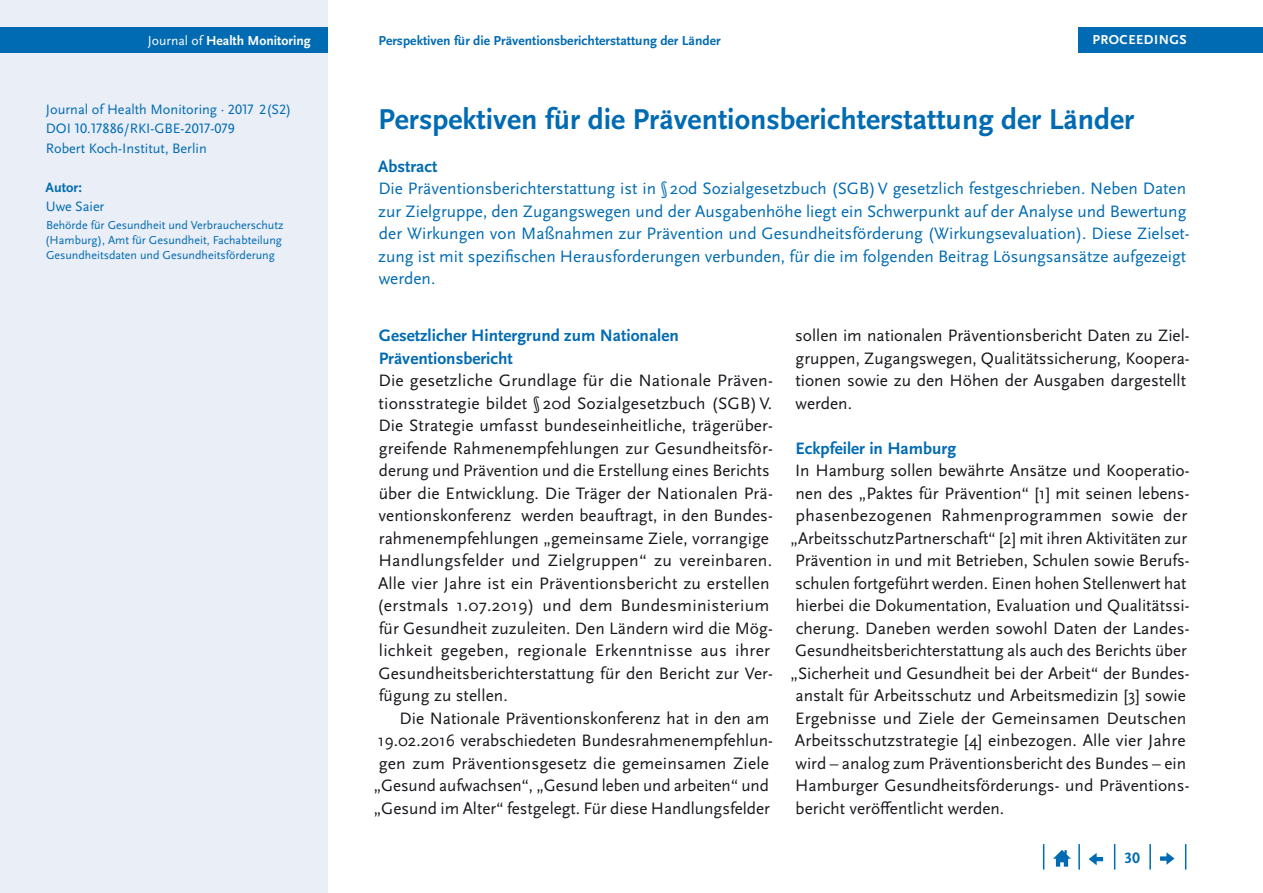
<style>
.page{position:relative;width:1263px;height:893px;background:#fff}
.page>*{position:absolute;margin:0;border:0;box-sizing:border-box;transform-origin:0 0}
.t1{font:700 30px "Scala Sans Pro";color:#006bb3}
.Copy{font:17.25px/22.5px "Scala Sans Pro";letter-spacing:.005em;color:#1a171c}
.Abstract{font:17.25px/22.5px "Scala Sans Pro";color:#006bb3}
.Copy_Einzug{font:17.25px/22.5px "Scala Sans Pro";color:#1a171c}
.t2{font:700 17.25px/22.5px "Scala Sans Pro";color:#006bb3}
.t3{font:700 15.75px "Scala Sans Pro";color:#006bb3}
.Box_Text{font:14.25px/19.5px "Scala Sans Pro";color:#006bb3}
.Box_Text-2{font:700 14.25px "Scala Sans Pro";color:#006bb3}
.t4{font:700 13.65px "Scala Sans Pro";color:#006bb3}
.t5{font:700 13.65px "Scala Sans Pro";color:#fff}
.t6{font:700 13.5px "Scala Sans Pro";letter-spacing:.04em;color:#fff}
.Box_Text-3{font:12px/15px "Scala Sans Pro";color:#006bb3}
.s1{font-weight:400}
</style>
<div class="page">
<div style="left:0;top:0;width:327px;height:893px;background:#eaeef7"></div>
<div style="left:0;top:28px;width:327px;height:25px;background:#006bb3"></div>
<svg style="left:1185px;top:844px;width:1px;height:26px"></svg>
<hr style="left:1149px;top:844px;width:2px;height:26px;background:#006bb3">
<svg style="left:1114px;top:844px;width:1px;height:26px"></svg>
<hr style="left:1078px;top:844px;width:2px;height:26px;background:#006bb3">
<svg style="left:1043px;top:844px;width:1px;height:26px"></svg>
<svg style="left:1053px;top:850px;width:18px;height:17px"></svg>
<svg style="left:1089px;top:853px;width:14px;height:12px"></svg>
<svg style="left:1160px;top:852px;width:14px;height:13px"></svg>
<div style="left:1078px;top:28px;width:185px;height:25px;background:#006bb3"></div>
<p class="t5" style="left:148px;top:33px;width:164px"><span class="s1">Journal of</span> Health Monitoring</p>
<p class="Box_Text" style="left:46px;top:99px;width:247px">Journal of Health Monitoring · 2017 2(S2)<br>DOI 10.17886/RKI-GBE-2017-079</p>
<p class="Box_Text" style="left:46px;top:138px;width:162px">Robert Koch-Institut, Berlin</p>
<p class="Box_Text-2" style="left:46px;top:179px;width:38px">Autor:</p>
<p class="Box_Text" style="left:46px;top:197px;width:60px">Uwe Saier</p>
<p class="Box_Text-3" style="left:45px;top:218px;width:240px">Behörde für Gesundheit und Verbraucherschutz (Hamburg), Amt für Gesundheit, Fachabteilung<br>Gesundheitsdaten und Gesundheitsförderung</p>
<p class="t4" style="left:378px;top:33px;width:344px">Perspektiven für die Präventionsberichterstattung der Länder</p>
<p class="t6" style="left:1092px;top:32px;width:96px">PROCEEDINGS</p>
<h1 class="t1" style="left:378px;top:102px;width:757px">Perspektiven für die Präventionsberichterstattung der Länder</h1>
<h2 class="t2" style="left:378px;top:155px;width:61px">Abstract</h2>
<p class="Abstract" style="left:378px;top:177px;width:813px">Die Präventionsberichterstattung ist in § 20d Sozialgesetzbuch (SGB)V gesetzlich festgeschrieben. Neben Daten zur Zielgruppe, den Zugangswegen und der Ausgabenhöhe liegt ein Schwerpunkt auf der Analyse und Bewertung der Wirkungen von Maßnahmen zur Prävention und Gesundheitsförderung (Wirkungsevaluation). Diese Zielset&shy;zung ist mit spezifischen Herausforderungen verbunden, für die im folgenden Beitrag Lösungsansätze aufgezeigt werden.</p>
<h2 class="t2" style="left:379px;top:324px;width:302px">Gesetzlicher Hintergrund zum Nationalen<br>Präventionsbericht</h2>
<p class="Copy" style="left:377px;top:369px;width:397px">Die gesetzliche Grundlage für die Nationale Präven&shy;tionsstrategie bildet § 20d Sozialgesetzbuch (SGB)V.<br>Die Strategie umfasst bundeseinheitliche, trägerüber&shy;greifende Rahmenempfehlungen zur Gesundheitsför&shy;derung und Prävention und die Erstellung eines Berichts über die Entwicklung. Die Träger der Nationalen Prä&shy;ventionskonferenz werden beauftragt, in den Bundes&shy;rahmenempfehlungen „gemeinsame Ziele, vorrangige Handlungsfelder und Zielgruppen“ zu vereinbaren.<br>Alle vier Jahre ist ein Präventionsbericht zu erstellen (erstmals 1.07.2019) und dem Bundesministerium für Gesundheit zuzuleiten. Den Ländern wird die Mög&shy;lichkeit gegeben, regionale Erkenntnisse aus ihrer Gesundheitsberichterstattung für den Bericht zur Ver&shy;fügung zu stellen.</p>
<p class="Copy_Einzug" style="left:374px;top:707px;width:401px;text-indent:26px">Die Nationale Präventionskonferenz hat in den am 19.02.2016 verabschiedeten Bundesrahmenempfehlun&shy;gen zum Präventionsgesetz die gemeinsamen Ziele „Gesund aufwachsen“, „Gesund leben und arbeiten“ und „Gesund im Alter“ festgelegt. Für diese Handlungsfelder</p>
<p class="Copy_Einzug" style="left:795px;top:324px;width:396px">sollen im nationalen Präventionsbericht Daten zu Ziel&shy;gruppen, Zugangswegen, Qualitätssicherung, Koopera&shy;tionen sowie zu den Höhen der Ausgaben dargestellt werden.</p>
<h2 class="t2" style="left:795px;top:437px;width:162px">Eckpfeiler in Hamburg</h2>
<p class="Copy" style="left:790px;top:459px;width:401px">In Hamburg sollen bewährte Ansätze und Kooperatio&shy;nen des „Paktes für Prävention“ [1] mit seinen lebens&shy;phasenbezogenen Rahmenprogrammen sowie der „ArbeitsschutzPartnerschaft“ [2] mit ihren Aktivitäten zur Prävention in und mit Betrieben, Schulen sowie Berufs&shy;schulen fortgeführt werden. Einen hohen Stellenwert hat hierbei die Dokumentation, Evaluation und Qualitätssi&shy;cherung. Daneben werden sowohl Daten der Landes-Gesundheitsberichterstattung als auch des Berichts über „Sicherheit und Gesundheit bei der Arbeit“ der Bundes&shy;anstalt für Arbeitsschutz und Arbeitsmedizin [3] sowie Ergebnisse und Ziele der Gemeinsamen Deutschen Arbeitsschutzstrategie [4] einbezogen. Alle vier Jahre wird – analog zum Präventionsbericht des Bundes – ein Hamburger Gesundheitsförderungs- und Präventions&shy;bericht veröffentlicht werden.</p>
<p class="t3" style="left:1124px;top:849px;width:17px">30</p>
</div>
